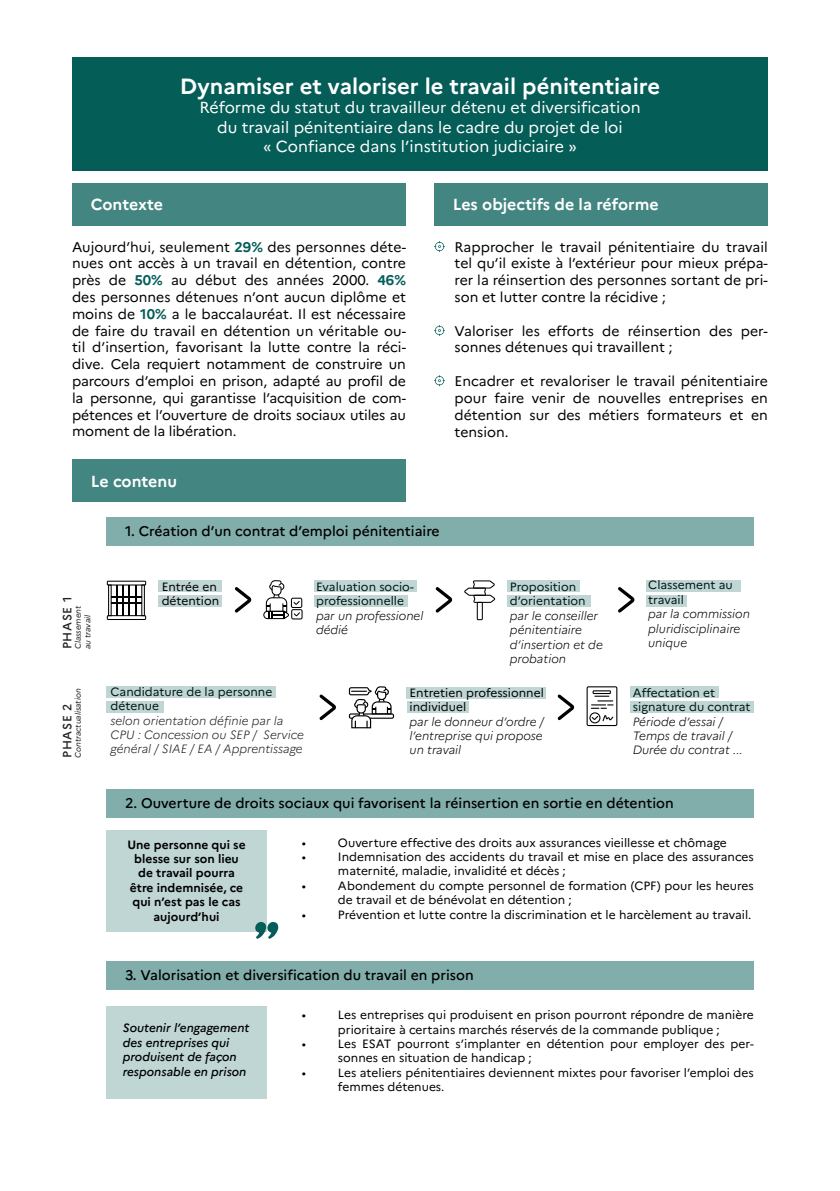
<style>
.page{position:relative;width:840px;height:1191px;background:#fff}
.page>*{position:absolute;margin:0;border:0;box-sizing:border-box;transform-origin:0 0}
.t1{font:700 22px "Marianne";color:#fff}
.t2{font:16px "Marianne";color:#fff}
.t3{font:700 16px "Marianne";color:#fff}
.t4{font:14px/16.8px "Marianne";color:#000;text-align:justify}
.t5{font:500 14px "Marianne";color:#000}
.t6{font:12px/14.4px "Marianne";color:#000}
.t7{font:italic 300 12px/14.4px "Marianne";color:#000}
.t8{font:700 12px/14.4px "Marianne";color:#000;text-align:center}
.t9{font:italic 300 12px/14.4px "Marianne";color:#231f20}
.t10{font:italic 500 12px/14.4px "Marianne";color:#000}
.t11{font:500 12px "Marianne";letter-spacing:.05em;color:#231f20}
.t12{font:italic 8px/9.6px "Marianne";color:#231f20}
.s1{font-weight:700;color:#045d57}
</style>
<div class="page">
<div style="left:72px;top:183px;width:334px;height:42px;background:#428581"></div>
<div style="left:433px;top:183px;width:334px;height:42px;background:#428581"></div>
<div style="left:72px;top:459px;width:334px;height:42px;background:#428581"></div>
<div style="left:106px;top:517px;width:647px;height:29px;background:#81aeab"></div>
<div style="left:106px;top:789px;width:647px;height:29px;background:#81aeab"></div>
<div style="left:106px;top:830px;width:160px;height:102px;background:#c0d6d5"></div>
<div style="left:106px;top:1006px;width:160px;height:92px;background:#c0d6d5"></div>
<div style="left:106px;top:961px;width:647px;height:28px;background:#81aeab"></div>
<svg style="left:434px;top:241px;width:11px;height:11px"></svg>
<svg style="left:434px;top:325px;width:11px;height:11px"></svg>
<svg style="left:434px;top:375px;width:11px;height:11px"></svg>
<svg style="left:255px;top:922px;width:23px;height:16px"></svg>
<div style="left:72px;top:57px;width:695px;height:114px;background:#045d57"></div>
<svg style="left:234px;top:587px;width:17px;height:25px"></svg>
<svg style="left:435px;top:587px;width:17px;height:25px"></svg>
<svg style="left:618px;top:587px;width:16px;height:25px"></svg>
<svg style="left:319px;top:694px;width:17px;height:26px"></svg>
<svg style="left:557px;top:694px;width:16px;height:26px"></svg>
<svg style="left:464px;top:580px;width:31px;height:40px"></svg>
<div style="left:507px;top:580px;width:72px;height:12px;background:#c0d6d5"></div>
<div style="left:507px;top:595px;width:83px;height:12px;background:#c0d6d5"></div>
<div style="left:646px;top:580px;width:94px;height:12px;background:#c0d6d5"></div>
<div style="left:646px;top:594px;width:40px;height:12px;background:#c0d6d5"></div>
<div style="left:107px;top:686px;width:169px;height:12px;background:#c0d6d5"></div>
<div style="left:107px;top:701px;width:57px;height:11px;background:#c0d6d5"></div>
<svg style="left:586px;top:686px;width:31px;height:40px"></svg>
<div style="left:629px;top:686px;width:88px;height:12px;background:#c0d6d5"></div>
<div style="left:629px;top:701px;width:124px;height:11px;background:#c0d6d5"></div>
<div style="left:158px;top:594px;width:63px;height:12px;background:#c0d6d5"></div>
<div style="left:158px;top:580px;width:63px;height:12px;background:#c0d6d5"></div>
<svg style="left:107px;top:580px;width:39px;height:5px"></svg>
<hr style="left:108px;top:581px;width:37px;height:3px;background:#000">
<svg style="left:107px;top:615px;width:39px;height:5px"></svg>
<hr style="left:108px;top:616px;width:37px;height:3px;background:#000">
<svg style="left:108px;top:584px;width:4px;height:32px"></svg>
<hr style="left:109px;top:585px;width:2px;height:30px;background:#000">
<svg style="left:141px;top:584px;width:4px;height:32px"></svg>
<hr style="left:142px;top:585px;width:2px;height:30px;background:#000">
<hr style="left:116px;top:585px;width:1px;height:31px;background:#000">
<hr style="left:123px;top:585px;width:1px;height:31px;background:#000">
<hr style="left:129px;top:585px;width:1px;height:31px;background:#000">
<hr style="left:135px;top:585px;width:1px;height:31px;background:#000">
<hr style="left:111px;top:596px;width:31px;height:1px;background:#000">
<hr style="left:111px;top:603px;width:31px;height:1px;background:#000">
<div style="left:314px;top:580px;width:103px;height:12px;background:#c0d6d5"></div>
<div style="left:314px;top:595px;width:94px;height:12px;background:#c0d6d5"></div>
<svg style="left:263px;top:580px;width:39px;height:39px"></svg>
<div style="left:406px;top:687px;width:139px;height:11px;background:#c0d6d5"></div>
<div style="left:406px;top:701px;width:62px;height:12px;background:#c0d6d5"></div>
<svg style="left:349px;top:686px;width:45px;height:42px"></svg>
<p class="t1" style="left:180px;top:73px;width:481px">Dynamiser et valoriser le travail pénitentiaire</p>
<p class="t2" style="left:199px;top:98px;width:442px">Réforme du statut du travailleur détenu et diversification</p>
<p class="t2" style="left:217px;top:117px;width:407px">du travail pénitentiaire dans le cadre du projet de loi</p>
<p class="t2" style="left:263px;top:136px;width:315px">« Confiance dans l’institution judiciaire »</p>
<p class="t1" style="left:91px;top:107px;width:319px">Le travail pénitentiaire évolue</p>
<p class="t3" style="left:91px;top:195px;width:74px">Contexte</p>
<p class="t3" style="left:452px;top:195px;width:207px">Les objectifs de la réforme</p>
<p class="t4" style="left:72px;top:238px;width:335px">Aujourd’hui, seulement <span class="s1">29%</span> des personnes déte&shy;nues ont accès à un travail en détention, contre près de <span class="s1">50%</span> au début des années 2000. <span class="s1">46% </span>des personnes détenues n’ont aucun diplôme et moins de <span class="s1">10%</span> a le baccalauréat. Il est nécessaire de faire du travail en détention un véritable ou&shy;til d’insertion, favorisant la lutte contre la réci&shy;dive. Cela requiert notamment de construire un parcours d’emploi en prison, adapté au profil de la personne, qui garantisse l’acquisition de com&shy;pétences et l’ouverture de droits sociaux utiles au moment de la libération.</p>
<p class="t3" style="left:91px;top:471px;width:88px">Le contenu</p>
<p class="t5" style="left:125px;top:522px;width:316px">1. Création d’un contrat d’emploi pénitentiaire</p>
<p class="t4" style="left:454px;top:238px;width:314px">Rapprocher le travail pénitentiaire du travail tel qu’il existe à l’extérieur pour mieux prépa&shy;rer la réinsertion des personnes sortant de pri&shy;son et lutter contre la récidive ;</p>
<p class="t4" style="left:454px;top:322px;width:314px">Valoriser les efforts de réinsertion des per&shy;sonnes détenues qui travaillent ;</p>
<p class="t4" style="left:454px;top:373px;width:314px">Encadrer et revaloriser le travail pénitentiaire pour faire venir de nouvelles entreprises en détention sur des métiers formateurs et en tension.</p>
<p class="t11" style="left:60px;top:649px;width:54px;rotate:-90deg">PHASE 1</p>
<p class="t12" style="left:73px;top:649px;width:45px;rotate:-90deg">Classement au travail</p>
<p class="t6" style="left:162px;top:579px;width:57px">Entrée en</p>
<p class="t6" style="left:162px;top:593px;width:59px">détention</p>
<p class="t6" style="left:316px;top:579px;width:99px">Evaluation socio-</p>
<p class="t6" style="left:316px;top:594px;width:89px">professionnelle</p>
<p class="t7" style="left:316px;top:608px;width:109px">par un professionel dédié</p>
<p class="t6" style="left:509px;top:579px;width:68px">Proposition</p>
<p class="t6" style="left:509px;top:594px;width:77px">d’orientation</p>
<p class="t7" style="left:509px;top:608px;width:94px">par le conseiller pénitentiaire d’insertion et de probation</p>
<p class="t6" style="left:648px;top:578px;width:86px">Classement au travail</p>
<p class="t7" style="left:648px;top:607px;width:103px">par la commission pluridisciplinaire unique</p>
<p class="t12" style="left:73px;top:758px;width:71px;rotate:-90deg">Contractualisation</p>
<p class="t11" style="left:60px;top:758px;width:55px;rotate:-90deg">PHASE 2</p>
<p class="t6" style="left:110px;top:684px;width:163px">Candidature de la personne détenue</p>
<p class="t9" style="left:110px;top:713px;width:195px">selon orientation définie par la<br>CPU : Concession ou SEP / Service général / SIAE / EA / Apprentissage</p>
<p class="t6" style="left:409px;top:685px;width:136px">Entretien professionnel individuel</p>
<p class="t7" style="left:409px;top:714px;width:136px;text-align:justify">par le donneur d’ordre / l’entreprise qui propose un travail</p>
<p class="t6" style="left:632px;top:685px;width:119px">Affectation et signature du contrat</p>
<p class="t7" style="left:632px;top:714px;width:111px">Période d’essai /<br>Temps de travail /<br>Durée du contrat ...</p>
<p class="t5" style="left:125px;top:794px;width:550px">2. Ouverture de droits sociaux qui favorisent la réinsertion en sortie en détention</p>
<p class="t8" style="left:127px;top:837px;width:120px">Une personne qui se blesse sur son lieu de travail pourra être indemnisée, ce qui n’est pas le cas aujourd’hui</p>
<p class="t6" style="left:302px;top:835px;width:6px">•</p>
<p class="t6" style="left:338px;top:835px;width:390px">Ouverture effective des droits aux assurances vieillesse et chômage</p>
<p class="t6" style="left:302px;top:849px;width:6px">•</p>
<p class="t6" style="left:338px;top:849px;width:417px">Indemnisation des accidents du travail et mise en place des assurances maternité, maladie, invalidité et décès ;</p>
<p class="t6" style="left:302px;top:878px;width:6px">•</p>
<p class="t6" style="left:338px;top:878px;width:417px">Abondement du compte personnel de formation (CPF) pour les heures de travail et de bénévolat en détention ;</p>
<p class="t6" style="left:302px;top:907px;width:6px">•</p>
<p class="t6" style="left:338px;top:907px;width:415px">Prévention et lutte contre la discrimination et le harcèlement au travail.</p>
<p class="t5" style="left:125px;top:966px;width:350px">3. Valorisation et diversification du travail en prison</p>
<p class="t10" style="left:123px;top:1021px;width:128px">Soutenir l’engagement des entreprises qui produisent de façon responsable en prison</p>
<p class="t6" style="left:302px;top:1007px;width:6px">•</p>
<p class="t6" style="left:338px;top:1007px;width:417px">Les entreprises qui produisent en prison pourront répondre de manière prioritaire à certains marchés réservés de la commande publique ;</p>
<p class="t6" style="left:302px;top:1036px;width:6px">•</p>
<p class="t6" style="left:338px;top:1036px;width:417px">Les ESAT pourront s’implanter en détention pour employer des per&shy;sonnes en situation de handicap ;</p>
<p class="t6" style="left:302px;top:1065px;width:6px">•</p>
<p class="t6" style="left:338px;top:1065px;width:417px">Les ateliers pénitentiaires deviennent mixtes pour favoriser l’emploi des femmes détenues.</p>
</div>
